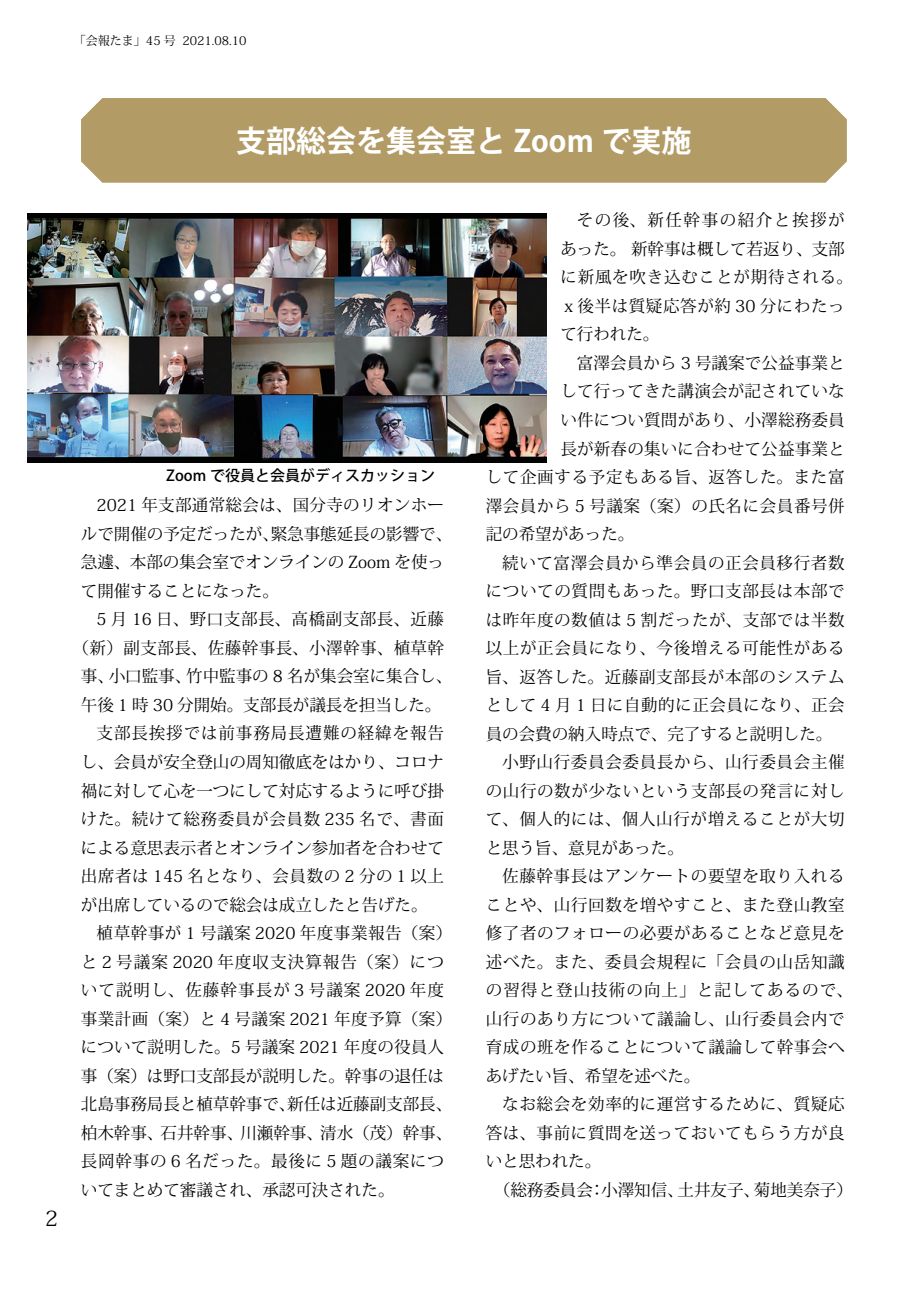
<style>
.page{position:relative;width:919px;height:1289px;background:#fff}
.page>*{position:absolute;margin:0;border:0;box-sizing:border-box;transform-origin:0 0}
.t1{font:700 30px "Koz Go Pr 6 N";color:#fff}
.t2{font:21px "Koz Min Pr 6 N";color:#000}
.t3{font:16.5px/28.5px "Koz Min Pr 6 N";letter-spacing:.035em;color:#000}
.t4{font:16.5px/28.5px "Koz Min Pr 6 N";color:#000}
.t5{font:16.5px "Koz Min Pr 6 N";letter-spacing:.065em;color:#000}
.t6{font:16.5px "Koz Min Pr 6 N";letter-spacing:.015em;color:#000}
.t7{font:16.5px "Koz Min Pr 6 N";letter-spacing:.01em;color:#000}
.t8{font:16.5px "Koz Min Pr 6 N";letter-spacing:.055em;color:#000}
.t9{font:500 15px "Koz Go Pr 6 N";color:#000}
.t10{font:12px "Koz Min Pr 6 N";color:#000}
</style>
<div class="page">
<div style="left:81px;top:98px;width:765px;height:85px;background:#b29b65"></div>
<img style="left:27px;top:213px;width:519px;height:249px">
<p class="t10" style="left:74px;top:33px;width:174px">「会報たま」45 号 2021.08.10</p>
<p class="t2" style="left:45px;top:1205px;width:14px">2</p>
<h1 class="t1" style="left:236px;top:124px;width:457px">支部総会を集会室と Zoom で実施</h1>
<p class="t9" style="left:121px;top:467px;width:345px">　　　Zoom で役員と会員がディスカッション　　</p>
<p class="t4" style="left:81px;top:491px;width:373px;text-indent:16px">2021 年支部通常総会は、国分寺のリオンホールで開催の予定だったが、緊急事態延長の影響で、急遽、本部の集会室でオンラインの Zoom を使って開催することになった。</p>
<p class="t3" style="left:97px;top:605px;width:349px">5 月 16 日、野口支部長、高橋副支部長、近藤</p>
<p class="t3" style="left:73px;top:634px;width:373px">（新）副支部長、佐藤幹事長、小澤幹事、植草幹</p>
<p class="t4" style="left:81px;top:662px;width:373px">事、小口監事、竹中監事の 8 名が集会室に集合し、</p>
<p class="t4" style="left:81px;top:691px;width:362px">午後 1 時 30 分開始。支部長が議長を担当した。</p>
<p class="t8" style="left:97px;top:724px;width:349px">支部長挨拶では前事務局長遭難の経緯を報告</p>
<p class="t4" style="left:81px;top:748px;width:364px">し、会員が安全登山の周知徹底をはかり、コロナ</p>
<p class="t4" style="left:81px;top:776px;width:364px">禍に対して心を一つにして対応するように呼び掛</p>
<p class="t3" style="left:81px;top:805px;width:364px">けた。続けて総務委員が会員数 235 名で、書面</p>
<p class="t4" style="left:81px;top:833px;width:364px">による意思表示者とオンライン参加者を合わせて</p>
<p class="t3" style="left:81px;top:862px;width:364px">出席者は 145 名となり、会員数の 2 分の１以上</p>
<p class="t4" style="left:81px;top:890px;width:348px">が出席しているので総会は成立したと告げた。</p>
<p class="t3" style="left:97px;top:919px;width:357px">植草幹事が 1 号議案 2020 年度事業報告（案）</p>
<p class="t5" style="left:81px;top:952px;width:364px">と 2 号議案 2020 年度収支決算報告（案）につ</p>
<p class="t5" style="left:81px;top:980px;width:364px">いて説明し、佐藤幹事長が 3 号議案 2020 年度</p>
<p class="t3" style="left:81px;top:1004px;width:373px">事業計画（案）と 4 号議案 2021 年度予算（案）</p>
<p class="t7" style="left:81px;top:1037px;width:364px">について説明した。5 号議案 2021 年度の役員人</p>
<p class="t4" style="left:81px;top:1061px;width:364px">事（案）は野口支部長が説明した。幹事の退任は</p>
<p class="t4" style="left:81px;top:1090px;width:373px">北島事務局長と植草幹事で、新任は近藤副支部長、</p>
<p class="t4" style="left:81px;top:1118px;width:373px">柏木幹事、石井幹事、川瀬幹事、清水（茂）幹事、</p>
<p class="t3" style="left:81px;top:1147px;width:364px">長岡幹事の 6 名だった。最後に 5 題の議案につ</p>
<p class="t4" style="left:81px;top:1175px;width:315px">いてまとめて審議され、承認可決された。</p>
<p class="t3" style="left:560px;top:206px;width:294px;text-indent:16px">その後、新任幹事の紹介と挨拶があった。 新幹事は概して若返り、支部に新風を吹き込むことが期待される。ｘ後半は質疑応答が約 30 分にわたって行われた。</p>
<p class="t7" style="left:576px;top:353px;width:269px">富澤会員から 3 号議案で公益事業と</p>
<p class="t6" style="left:560px;top:382px;width:286px">して行ってきた講演会が記されていな</p>
<p class="t6" style="left:560px;top:410px;width:286px">い件につい質問があり、小澤総務委員</p>
<p class="t6" style="left:560px;top:439px;width:286px">長が新春の集いに合わせて公益事業と</p>
<p class="t3" style="left:485px;top:463px;width:360px">して企画する予定もある旨、返答した。また富</p>
<p class="t3" style="left:485px;top:491px;width:360px">澤会員から 5 号議案（案）の氏名に会員番号併</p>
<p class="t4" style="left:485px;top:520px;width:150px">記の希望があった。</p>
<p class="t3" style="left:502px;top:548px;width:344px">続いて富澤会員から準会員の正会員移行者数</p>
<p class="t3" style="left:485px;top:577px;width:360px">についての質問もあった。野口支部長は本部で</p>
<p class="t3" style="left:485px;top:605px;width:360px">は昨年度の数値は 5 割だったが、支部では半数</p>
<p class="t3" style="left:485px;top:634px;width:360px">以上が正会員になり、今後増える可能性がある</p>
<p class="t3" style="left:485px;top:662px;width:360px">旨、返答した。近藤副支部長が本部のシステム</p>
<p class="t3" style="left:485px;top:691px;width:360px">として 4 月 1 日に自動的に正会員になり、正会</p>
<p class="t4" style="left:485px;top:719px;width:348px">員の会費の納入時点で、完了すると説明した。</p>
<p class="t3" style="left:502px;top:748px;width:344px">小野山行委員会委員長から、山行委員会主催</p>
<p class="t3" style="left:485px;top:776px;width:360px">の山行の数が少ないという支部長の発言に対し</p>
<p class="t3" style="left:485px;top:805px;width:360px">て、個人的には、個人山行が増えることが大切</p>
<p class="t4" style="left:485px;top:833px;width:199px">と思う旨、意見があった。</p>
<p class="t3" style="left:502px;top:862px;width:344px">佐藤幹事長はアンケートの要望を取り入れる</p>
<p class="t3" style="left:485px;top:890px;width:360px">ことや、山行回数を増やすこと、また登山教室</p>
<p class="t3" style="left:485px;top:919px;width:360px">修了者のフォローの必要があることなど意見を</p>
<p class="t3" style="left:485px;top:947px;width:360px">述べた。また、委員会規程に「会員の山岳知識</p>
<p class="t5" style="left:485px;top:980px;width:368px">の習得と登山技術の向上」と記してあるので、</p>
<p class="t3" style="left:485px;top:1004px;width:360px">山行のあり方について議論し、山行委員会内で</p>
<p class="t3" style="left:485px;top:1033px;width:360px">育成の班を作ることについて議論して幹事会へ</p>
<p class="t4" style="left:485px;top:1061px;width:232px">あげたい旨、希望を述べた。　</p>
<p class="t3" style="left:502px;top:1090px;width:344px">なお総会を効率的に運営するために、質疑応</p>
<p class="t3" style="left:485px;top:1118px;width:360px">答は、事前に質問を送っておいてもらう方が良</p>
<p class="t3" style="left:485px;top:1147px;width:117px">いと思われた。</p>
<p class="t4" style="left:494px;top:1175px;width:360px">（総務委員会：小澤知信、土井友子、菊地美奈子）</p>
</div>
